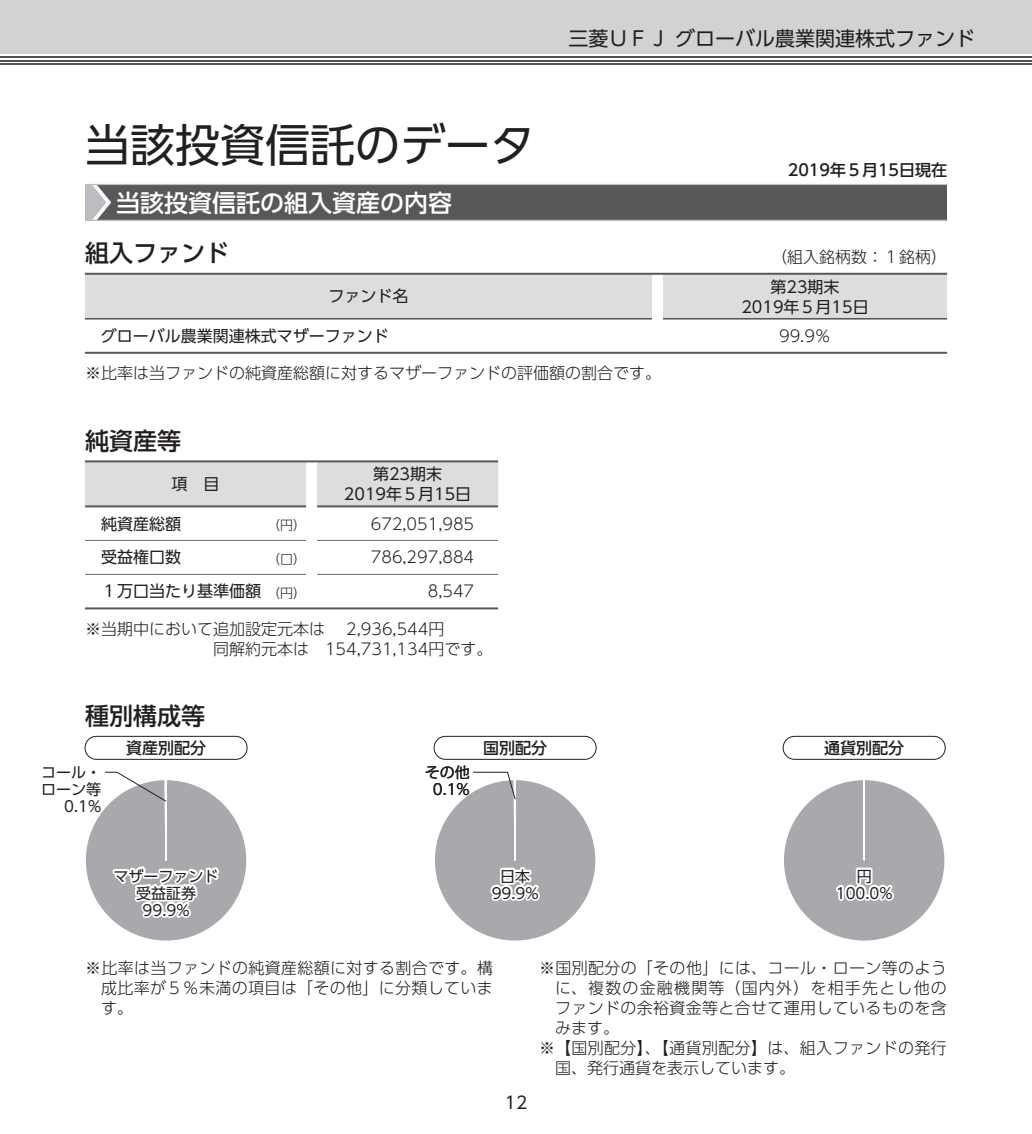
<style>
.page{position:relative;width:1032px;height:1134px;background:#fff}
.page>*{position:absolute;margin:0;border:0;box-sizing:border-box;transform-origin:0 0}
.t1{font:45px "UD Shin Go Pro Regular 90 msp RKSJ H";color:#231f20}
.t2{font:24px "UD Shin Go Pro Medium 90 msp RKSJ H";color:#231f20}
.t3{font:24px "UD Shin Go Pro Medium 90 msp RKSJ H";color:#fff}
.t4{font:20px "UD Shin Go Pro Regular 90 msp RKSJ H";color:#231f20}
.t5{font:17px "UD Shin Go Pro Regular 90 msp RKSJ H";color:#231f20}
.t6{font:16px/20px "UD Shin Go Pro Light 90 msp RKSJ H";letter-spacing:.02em;color:#231f20;text-align:justify}
.t7{font:16px/20px "UD Shin Go Pro Light 90 msp RKSJ H";color:#231f20}
.t8{font:16px/20px "UD Shin Go Pro Regular 90 msp RKSJ H";color:#231f20;text-align:center}
.t9{font:16px "UD Shin Go Pro Medium 90 msp RKSJ H";color:#231f20}
.t10{font:16px "UD Shin Go Pro Light 90 msp RKSJ H";letter-spacing:.075em;color:#231f20}
.t11{font:15px/17px "UD Shin Go Pro Regular 90 msp RKSJ H";color:#231f20;text-align:center}
.t12{font:13px "UD Shin Go Pro Light 90 msp RKSJ H";color:#231f20}
.s1{font-family:"UD Shin Go Pro Light 90 msp RKSJ H";font-size:13px}
</style>
<div class="page">
<div style="left:0;top:0;width:1032px;height:54px;background:#d1d2d4"></div>
<hr style="left:0;top:63px;width:1032px;height:2px;background:#535355">
<hr style="left:0;top:60px;width:1032px;height:1px;background:#535355">
<hr style="left:0;top:56px;width:1032px;height:2px;background:#535355">
<div style="left:85px;top:184px;width:862px;height:36px;background:#57585a"></div>
<hr style="left:85px;top:220px;width:861px;height:1px;background:#bcbdc0">
<hr style="left:85px;top:184px;width:862px;height:1px;background:#bcbdc0">
<svg style="left:85px;top:185px;width:26px;height:35px"></svg>
<div style="left:85px;top:462px;width:413px;height:44px;background:#dcdddf"></div>
<hr style="left:85px;top:460px;width:413px;height:2px;background:#57585a">
<hr style="left:85px;top:505px;width:221px;height:2px;background:#57585a">
<hr style="left:85px;top:607px;width:413px;height:2px;background:#57585a">
<hr style="left:317px;top:505px;width:181px;height:2px;background:#57585a">
<hr style="left:85px;top:540px;width:221px;height:1px;background:#6c6d70">
<hr style="left:317px;top:540px;width:181px;height:1px;background:#6c6d70">
<hr style="left:85px;top:574px;width:221px;height:1px;background:#6c6d70">
<hr style="left:317px;top:574px;width:181px;height:1px;background:#6c6d70">
<div style="left:85px;top:275px;width:862px;height:43px;background:#dcdddf"></div>
<hr style="left:85px;top:273px;width:862px;height:2px;background:#57585a">
<hr style="left:85px;top:352px;width:862px;height:2px;background:#57585a">
<hr style="left:85px;top:318px;width:567px;height:2px;background:#57585a">
<hr style="left:663px;top:318px;width:284px;height:2px;background:#57585a">
<div style="left:85px;top:779px;width:162px;height:162px;background:#a8a9ad;border-radius:50%"></div>
<svg style="left:85px;top:771px;width:137px;height:170px"></svg>
<div style="left:85px;top:736px;width:162px;height:24px;border:1px solid #231f20;border-radius:11px"></div>
<div style="left:434px;top:779px;width:162px;height:162px;background:#a8a9ad;border-radius:50%"></div>
<svg style="left:472px;top:771px;width:72px;height:170px"></svg>
<div style="left:434px;top:736px;width:162px;height:24px;border:1px solid #231f20;border-radius:11px"></div>
<div style="left:783px;top:779px;width:162px;height:162px;background:#a8a9ad;border-radius:50%"></div>
<svg style="left:836px;top:885px;width:10px;height:16px"></svg>
<div style="left:844px;top:885px;width:13px;height:16px;border:4px solid #fff;border-radius:50%"></div>
<div style="left:846px;top:886px;width:9px;height:14px;border:4px solid #fff;border-radius:50%"></div>
<svg style="left:854px;top:867px;width:40px;height:34px"></svg>
<div style="left:783px;top:736px;width:162px;height:24px;border:1px solid #231f20;border-radius:11px"></div>
<h1 class="t1" style="left:85px;top:128px;width:452px">当該投資信託のデータ</h1>
<h2 class="t3" style="left:116px;top:193px;width:338px">当該投資信託の組入資産の内容</h2>
<p class="t4" style="left:568px;top:31px;width:408px">三菱ＵＦＪ グローバル農業関連株式ファンド</p>
<p class="t9" style="left:788px;top:164px;width:161px">2019年５月15日現在</p>
<h2 class="t2" style="left:85px;top:244px;width:146px">組入ファンド</h2>
<p class="t7" style="left:771px;top:249px;width:177px">（組入銘柄数：１銘柄）</p>
<p class="t8" style="left:328px;top:289px;width:81px">ファンド名</p>
<p class="t8" style="left:741px;top:279px;width:129px">第23期末<br>2019年５月15日</p>
<p class="t8" style="left:101px;top:328px;width:289px">グローバル農業関連株式マザーファンド</p>
<p class="t6" style="left:779px;top:328px;width:53px">99.9％</p>
<p class="t7" style="left:85px;top:365px;width:577px">※比率は当ファンドの純資産総額に対するマザーファンドの評価額の割合です。</p>
<h2 class="t2" style="left:85px;top:431px;width:98px">純資産等</h2>
<p class="t8" style="left:172px;top:476px;width:49px">項　目</p>
<p class="t8" style="left:344px;top:466px;width:129px">第23期末<br>2019年５月15日</p>
<p class="t8" style="left:101px;top:516px;width:81px">純資産総額</p>
<p class="t12" style="left:267px;top:520px;width:40px">（円）</p>
<p class="t7" style="left:371px;top:516px;width:105px">672,051,985</p>
<p class="t8" style="left:101px;top:550px;width:81px">受益権口数</p>
<p class="t12" style="left:267px;top:554px;width:40px">（口）</p>
<p class="t7" style="left:371px;top:550px;width:105px">786,297,884</p>
<p class="t8" style="left:101px;top:583px;width:206px">１万口当たり基準価額<span class="s1">（円）</span></p>
<p class="t6" style="left:428px;top:583px;width:48px">8,547</p>
<p class="t7" style="left:85px;top:621px;width:241px">※当期中において追加設定元本は</p>
<p class="t7" style="left:213px;top:621px;width:281px;text-indent:133px">2,936,544円<br>同解約元本は　154,731,134円です。</p>
<h2 class="t2" style="left:85px;top:707px;width:122px">種別構成等</h2>
<p class="t9" style="left:126px;top:742px;width:81px">資産別配分</p>
<p class="t9" style="left:483px;top:742px;width:65px">国別配分</p>
<p class="t9" style="left:824px;top:742px;width:81px">通貨別配分</p>
<p class="t11" style="left:41px;top:765px;width:62px;text-align:right">コール・ローン等<br>0.1%</p>
<p class="t11" style="left:425px;top:765px;width:46px">その他<br>0.1%</p>
<p class="t11" style="left:114px;top:869px;width:106px">マザーファンド受益証券<br>99.9%</p>
<p class="t11" style="left:492px;top:869px;width:48px">日本<br>99.9%</p>
<p class="t11" style="left:836px;top:869px;width:58px">円<br>100.0%</p>
<p class="t6" style="left:101px;top:960px;width:393px;text-indent:-16px">※比率は当ファンドの純資産総額に対する割合です。構成比率が５％未満の項目は「その他」に分類しています。</p>
<p class="t6" style="left:539px;top:960px;width:409px">※国別配分の「その他」には、コール・ローン等のよう</p>
<p class="t10" style="left:555px;top:982px;width:393px">に、複数の金融機関等（国内外）を相手先とし他の</p>
<p class="t6" style="left:555px;top:1000px;width:393px">ファンドの余裕資金等と合せて運用しているものを含</p>
<p class="t6" style="left:555px;top:1020px;width:65px">みます。</p>
<p class="t6" style="left:539px;top:1040px;width:409px">※【国別配分】、【通貨別配分】は、組入ファンドの発行</p>
<p class="t7" style="left:555px;top:1060px;width:241px">国、発行通貨を表示しています。</p>
<p class="t5" style="left:505px;top:1096px;width:24px">12</p>
</div>
